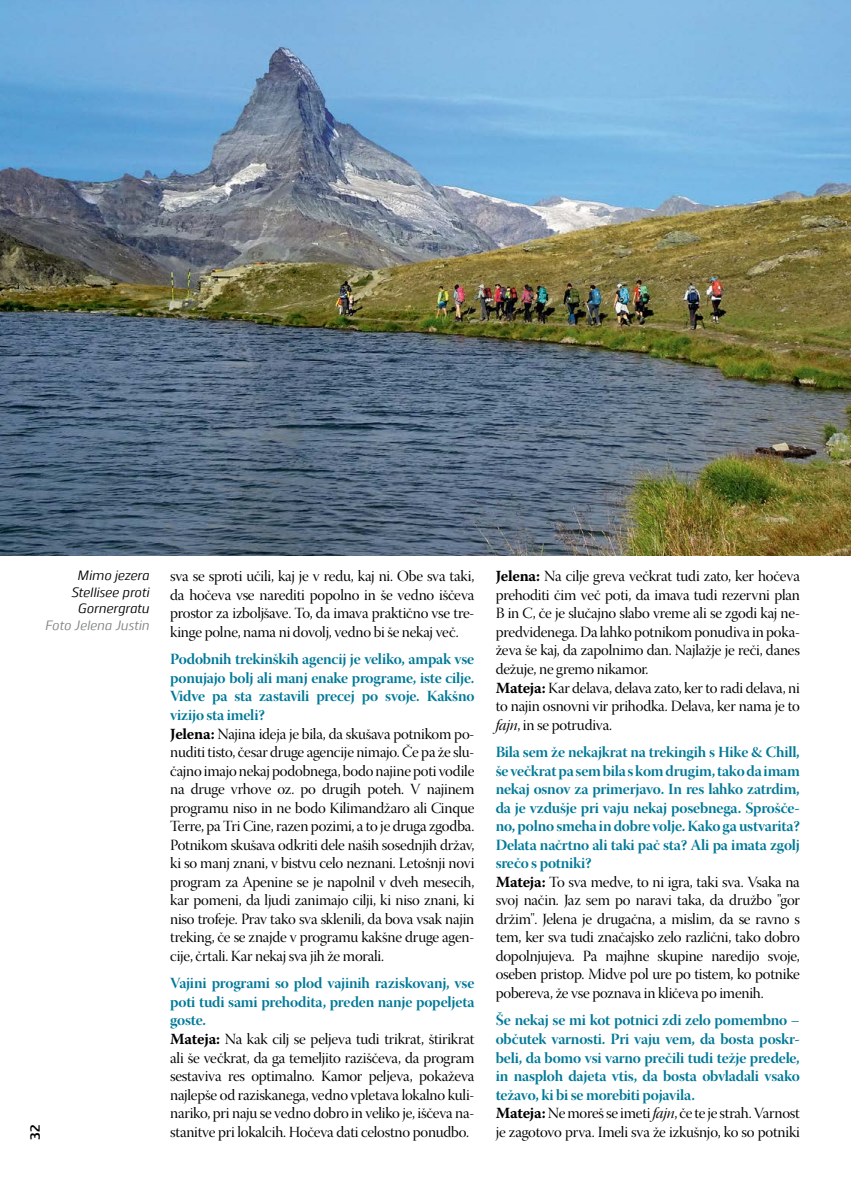
<style>
.page{position:relative;width:851px;height:1191px;background:#fff}
.page>*{position:absolute;margin:0;border:0;box-sizing:border-box;transform-origin:0 0}
.A_body{font:15.45px/18.5px "Warnock Pro Disp";letter-spacing:-.015em;color:#000;text-align:justify}
.A_body_intervju{font:15.45px/18.6px "Warnock Pro Bold Disp";letter-spacing:-.015em;color:#007998;text-align:justify}
.A_podnapisi{font:italic 13.5px/16.5px "Juhl";letter-spacing:.01em;color:#000;text-align:center}
.A_podnapisi-2{font:italic 13.5px "Juhl";letter-spacing:.01em;color:#808285}
.t1{font:700 13.5px "Juhl";color:#000}
.s1{font-family:"Warnock Pro";font-weight:700}
.s2{font-family:"Warnock Pro It Disp"}
</style>
<div class="page">
<img style="left:0;top:0;width:850px;height:556px">
<p class="A_podnapisi" style="left:71px;top:566px;width:79px">Mimo jezera<br>Stellisee proti<br>Gornergratu</p>
<p class="A_podnapisi-2" style="left:45px;top:615px;width:106px">Foto Jelena Justin</p>
<p class="t1" style="left:25px;top:1140px;width:17px;rotate:-90deg">32</p>
<p class="A_body" style="left:170px;top:569px;width:306px">sva se sproti učili, kaj je v redu, kaj ni. Obe sva taki, da hočeva vse narediti popolno in še vedno iščeva prostor za izboljšave. To, da imava praktično vse tre&shy;kinge polne, nama ni dovolj, vedno bi še nekaj več.</p>
<p class="A_body_intervju" style="left:170px;top:650px;width:306px">Podobnih trekinških agencij je veliko, ampak vse ponujajo bolj ali manj enake programe, iste cilje.<br>Vidve pa sta zastavili precej po svoje. Kakšno vizijo sta imeli?</p>
<p class="A_body" style="left:170px;top:726px;width:306px"><span class="s1">Jelena:</span> Najina ideja je bila, da skušava potnikom po&shy;nuditi tisto, česar druge agencije nimajo. Če pa že slu&shy;čajno imajo nekaj podobnega, bodo najine poti vodile na druge vrhove oz. po drugih poteh. V najinem programu niso in ne bodo Kilimandžaro ali Cinque Terre, pa Tri Cine, razen pozimi, a to je druga zgodba.<br>Potnikom skušava odkriti dele naših sosednjih držav, ki so manj znani, v bistvu celo neznani. Letošnji novi program za Apenine se je napolnil v dveh mesecih, kar pomeni, da ljudi zanimajo cilji, ki niso znani, ki niso trofeje. Prav tako sva sklenili, da bova vsak najin treking, če se znajde v programu kakšne druge agen&shy;cije, črtali. Kar nekaj sva jih že morali.</p>
<p class="A_body_intervju" style="left:170px;top:973px;width:306px">Vajini programi so plod vajinih raziskovanj, vse poti tudi sami prehodita, preden nanje popeljeta goste.</p>
<p class="A_body" style="left:170px;top:1031px;width:306px"><span class="s1">Mateja:</span> Na kak cilj se peljeva tudi trikrat, štirikrat ali še večkrat, da ga temeljito raziščeva, da program sestaviva res optimalno. Kamor peljeva, pokaževa najlepše od raziskanega, vedno vpletava lokalno kuli&shy;nariko, pri naju se vedno dobro in veliko je, iščeva na&shy;stanitve pri lokalcih. Hočeva dati celostno ponudbo.</p>
<p class="A_body" style="left:495px;top:569px;width:306px"><span class="s1">Jelena:</span> Na cilje greva večkrat tudi zato, ker hočeva prehoditi čim več poti, da imava tudi rezervni plan B in C, če je slučajno slabo vreme ali se zgodi kaj ne&shy;predvidenega. Da lahko potnikom ponudiva in poka&shy;ževa še kaj, da zapolnimo dan. Najlažje je reči, danes dežuje, ne gremo nikamor.</p>
<p class="A_body" style="left:495px;top:680px;width:306px"><span class="s1">Mateja:</span> Kar delava, delava zato, ker to radi delava, ni to najin osnovni vir prihodka. Delava, ker nama je to <span class="s2">fajn</span>, in se potrudiva.</p>
<p class="A_body_intervju" style="left:495px;top:742px;width:306px">Bila sem že nekajkrat na trekingih s Hike &amp; Chill, še večkrat pa sem bila s kom drugim, tako da imam nekaj osnov za primerjavo. In res lahko zatrdim, da je vzdušje pri vaju nekaj posebnega. Sprošče&shy;no, polno smeha in dobre volje. Kako ga ustvarita?<br>Delata načrtno ali taki pač sta? Ali pa imata zgolj srečo s potniki?</p>
<p class="A_body" style="left:495px;top:874px;width:306px"><span class="s1">Mateja:</span> To sva medve, to ni igra, taki sva. Vsaka na svoj način. Jaz sem po naravi taka, da družbo "gor držim". Jelena je drugačna, a mislim, da se ravno s tem, ker sva tudi značajsko zelo različni, tako dobro dopolnjujeva. Pa majhne skupine naredijo svoje, oseben pristop. Midve pol ure po tistem, ko potnike pobereva, že vse poznava in kličeva po imenih.</p>
<p class="A_body_intervju" style="left:495px;top:1010px;width:306px">Še nekaj se mi kot potnici zdi zelo pomembno – občutek varnosti. Pri vaju vem, da bosta poskr&shy;beli, da bomo vsi varno prečili tudi težje predele, in nasploh dajeta vtis, da bosta obvladali vsako težavo, ki bi se morebiti pojavila.</p>
<p class="A_body" style="left:495px;top:1105px;width:306px"><span class="s1">Mateja:</span> Ne moreš se imeti <span class="s2">fajn</span>, če te je strah. Varnost je zagotovo prva. Imeli sva že izkušnjo, ko so potniki</p>
</div>
